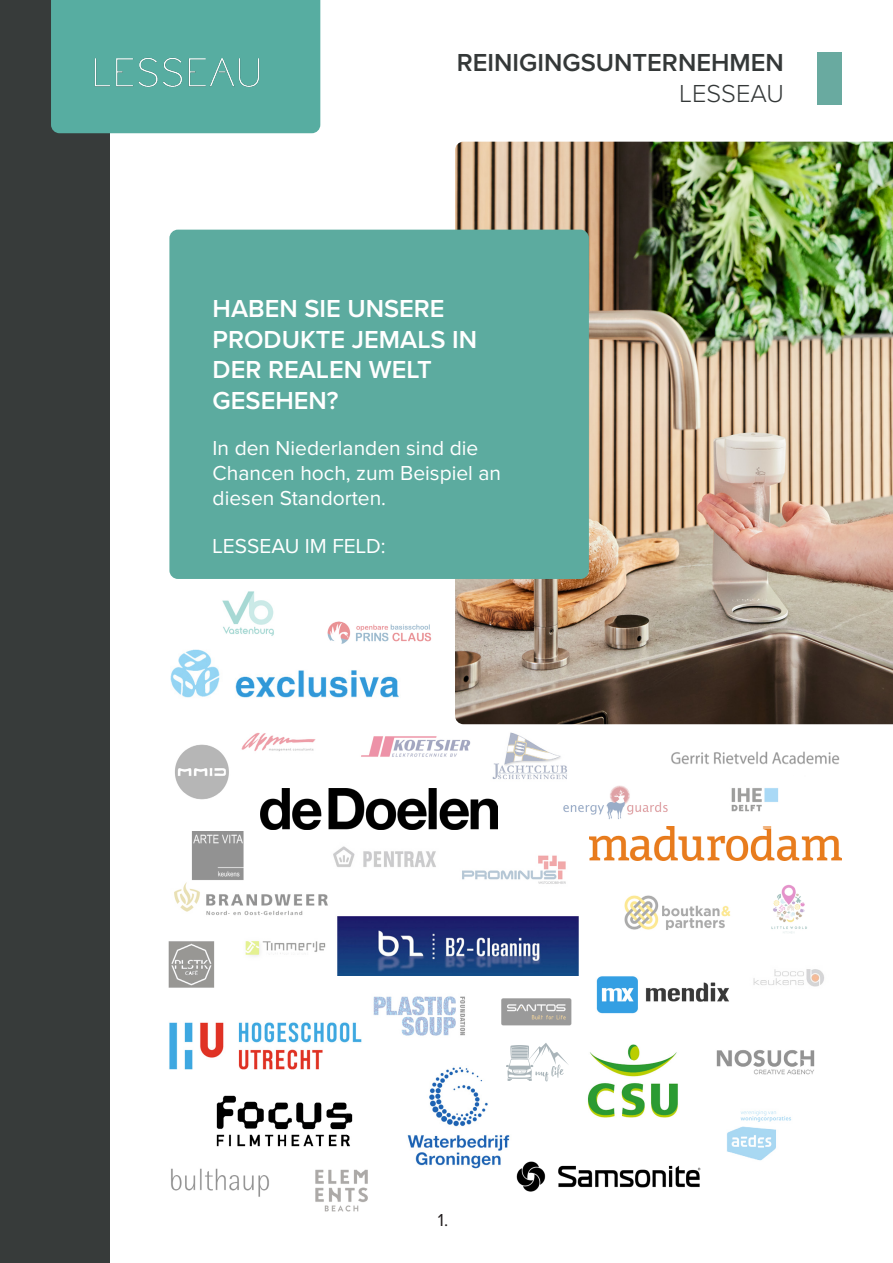
<style>
.page{position:relative;width:893px;height:1263px;background:#fff}
.page>*{position:absolute;margin:0;border:0;box-sizing:border-box;transform-origin:0 0}
.t1{font:600 25.5px/30.6px "Proxima Nova";color:#fff}
.t2{font:600 25.5px "Proxima Nova";color:#343838}
.t3{font:300 25.5px "Proxima Nova";color:#343838}
.t4{font:21px/25.2px "Proxima Nova";color:#fff}
.t5{font:18px "Proxima Nova";color:#231f20}
</style>
<div class="page">
<div style="left:0;top:0;width:110px;height:1263px;background:#373b3a"></div>
<div style="left:51px;top:0;width:269px;height:133px;background:#57ada1"></div>
<img style="left:72px;top:56px;width:211px;height:34px">
<div style="left:817px;top:52px;width:25px;height:53px;background:#69aaa0"></div>
<img style="left:455px;top:142px;width:438px;height:582px">
<div style="left:169px;top:230px;width:420px;height:349px;background:#5cab9f;border-radius:9px"></div>
<img style="left:260px;top:789px;width:238px;height:41px">
<img style="left:170px;top:649px;width:229px;height:49px">
<img style="left:337px;top:916px;width:242px;height:59px">
<img style="left:588px;top:1044px;width:90px;height:74px">
<img style="left:169px;top:1022px;width:193px;height:48px">
<img style="left:590px;top:827px;width:252px;height:34px">
<img style="left:624px;top:895px;width:107px;height:35px">
<img style="left:563px;top:785px;width:105px;height:34px">
<img style="left:241px;top:733px;width:75px;height:18px">
<img style="left:245px;top:941px;width:81px;height:15px">
<img style="left:727px;top:1110px;width:65px;height:51px">
<img style="left:174px;top:882px;width:154px;height:34px">
<img style="left:407px;top:1067px;width:103px;height:102px">
<img style="left:320px;top:621px;width:112px;height:41px">
<img style="left:175px;top:744px;width:54px;height:56px">
<img style="left:325px;top:846px;width:111px;height:38px">
<img style="left:216px;top:1095px;width:137px;height:52px">
<img style="left:462px;top:855px;width:104px;height:29px">
<img style="left:222px;top:591px;width:52px;height:45px">
<img style="left:361px;top:736px;width:110px;height:21px">
<img style="left:516px;top:1161px;width:185px;height:31px">
<img style="left:671px;top:751px;width:169px;height:14px">
<img style="left:168px;top:941px;width:47px;height:47px">
<img style="left:171px;top:1168px;width:98px;height:29px">
<img style="left:192px;top:831px;width:52px;height:49px">
<img style="left:753px;top:969px;width:71px;height:18px">
<img style="left:771px;top:884px;width:36px;height:50px">
<img style="left:315px;top:1169px;width:53px;height:43px">
<img style="left:492px;top:732px;width:75px;height:48px">
<img style="left:716px;top:1050px;width:99px;height:25px">
<img style="left:696px;top:788px;width:117px;height:40px">
<img style="left:596px;top:976px;width:133px;height:38px">
<svg style="left:506px;top:1043px;width:63px;height:38px"></svg>
<img style="left:501px;top:998px;width:71px;height:28px">
<img style="left:373px;top:996px;width:92px;height:40px">
<p class="t2" style="left:457px;top:44px;width:328px">REINIGINGSUNTERNEHMEN</p>
<p class="t3" style="left:679px;top:74px;width:106px">LESSEAU</p>
<p class="t1" style="left:213px;top:292px;width:234px">HABEN SIE UNSERE</p>
<p class="t1" style="left:213px;top:323px;width:266px">PRODUKTE JEMALS IN<br>DER REALEN WELT</p>
<p class="t1" style="left:213px;top:384px;width:128px">GESEHEN?</p>
<p class="t4" style="left:213px;top:436px;width:290px">In den Niederlanden sind die<br>Chancen hoch, zum Beispiel an diesen Standorten.</p>
<p class="t4" style="left:213px;top:535px;width:175px">LESSEAU IM FELD:</p>
<p class="t5" style="left:438px;top:1212px;width:12px">1.</p>
</div>
